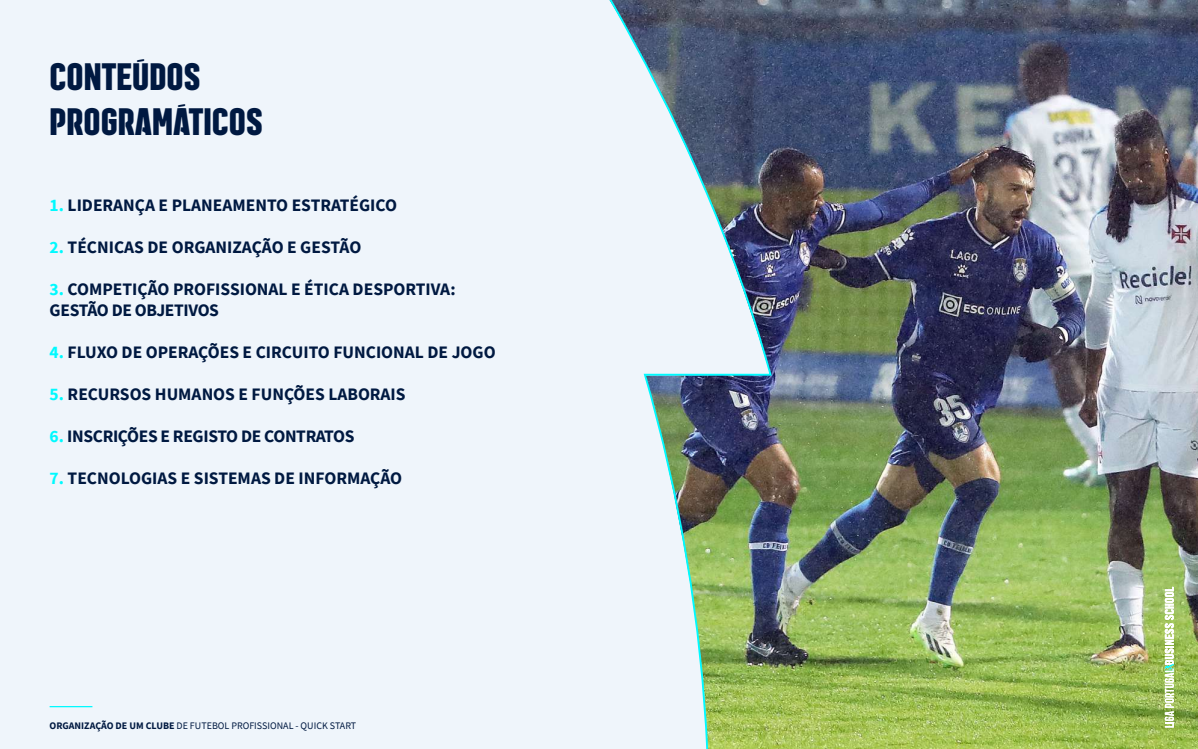
<style>
.page{position:relative;width:1198px;height:749px;background:#eff5fb}
.page>*{position:absolute;margin:0;border:0;box-sizing:border-box;transform-origin:0 0}
.t1{font:700 38.12px/45.8px "Liga Portugal";color:#001941}
.t2{font:700 17.5px/21px "Source Sans Pro";color:#001941}
.t3{font:700 17.5px "Source Sans Pro";letter-spacing:-.02em;color:#001941}
.t4{font:10px "Source Sans Pro";color:#001941}
.s1{color:#00faff}
.s2{font-weight:700}
</style>
<div class="page">
<hr style="left:50px;top:706px;width:42px;height:1px;background:#00faff">
<img style="left:773px;top:0;width:425px;height:749px">
<img style="left:609px;top:0;width:164px;height:749px">
<svg style="left:1164px;top:586px;width:10px;height:141px"></svg>
<h1 class="t1" style="left:50px;top:53px;width:215px">CONTEÚDOS<br>PROGRAMÁTICOS</h1>
<p class="t2" style="left:50px;top:194px;width:349px"><span class="s1">1.</span> LIDERANÇA E PLANEAMENTO ESTRATÉGICO</p>
<p class="t2" style="left:50px;top:236px;width:313px"><span class="s1">2.</span> TÉCNICAS DE ORGANIZAÇÃO E GESTÃO</p>
<p class="t2" style="left:50px;top:278px;width:407px"><span class="s1">3.</span> COMPETIÇÃO PROFISSIONAL E ÉTICA DESPORTIVA:<br>GESTÃO DE OBJETIVOS</p>
<p class="t2" style="left:50px;top:341px;width:448px"><span class="s1">4.</span> FLUXO DE OPERAÇÕES E CIRCUITO FUNCIONAL DE JOGO</p>
<p class="t2" style="left:50px;top:383px;width:357px"><span class="s1">5.</span> RECURSOS HUMANOS E FUNÇÕES LABORAIS</p>
<p class="t3" style="left:50px;top:424px;width:306px"><span class="s1">6.</span> INSCRIÇÕES E REGISTO DE CONTRATOS</p>
<p class="t2" style="left:50px;top:467px;width:354px"><span class="s1">7.</span> TECNOLOGIAS E SISTEMAS DE INFORMAÇÃO</p>
<p class="t4" style="left:50px;top:719px;width:308px"><span class="s2">ORGANIZAÇÃO DE UM CLUBE</span> DE FUTEBOL PROFISSIONAL - QUICK START</p>
</div>
